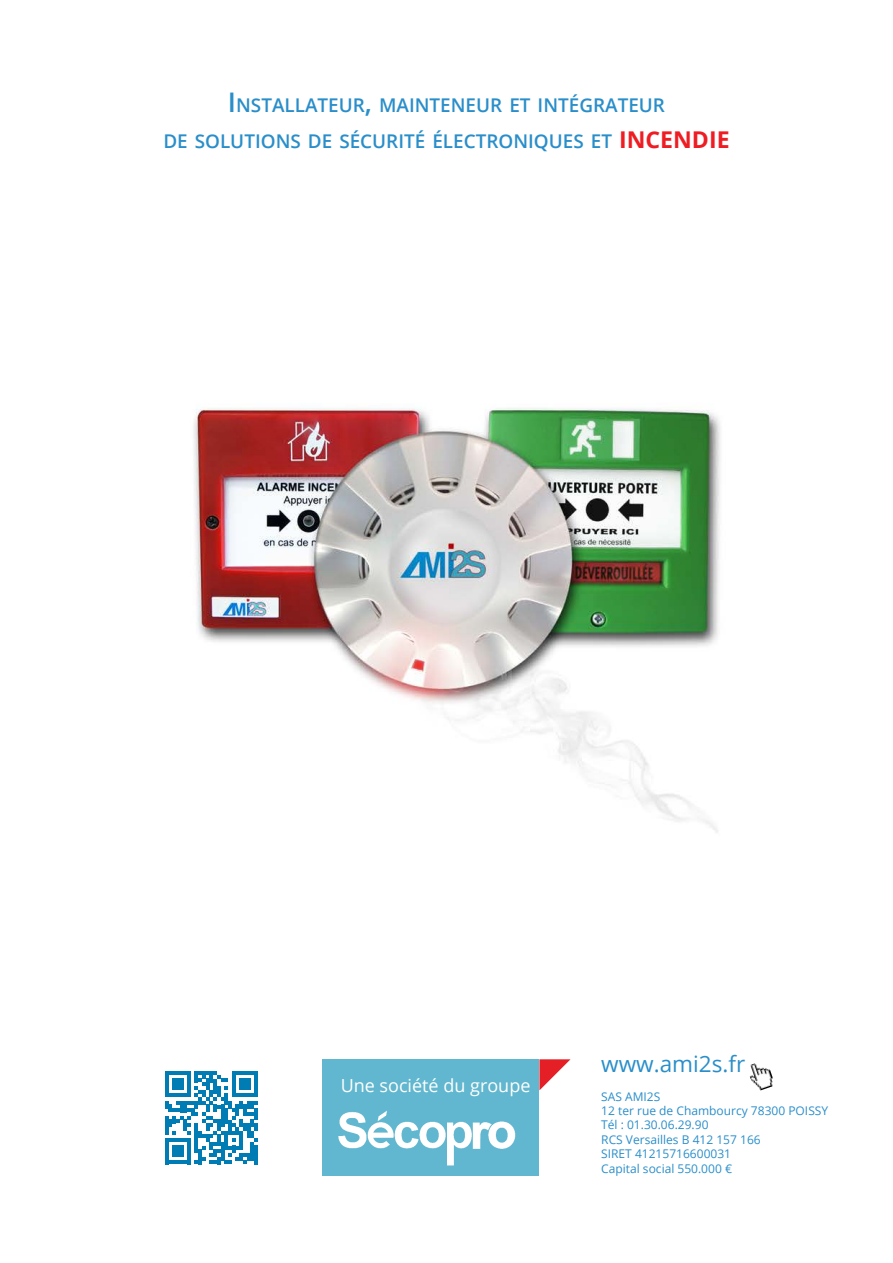
<style>
.page{position:relative;width:893px;height:1263px;background:#fff}
.page>*{position:absolute;margin:0;border:0;box-sizing:border-box;transform-origin:0 0}
.t1{font:22.5px "Open Sans";color:#298eca}
.t2{font:600 18.9px "Open Sans";color:#298eca}
.t3{font:18px "Open Sans";color:#fff}
.t4{font:12px "Open Sans";color:#298eca}
.s1{font-size:27px}
.s2{font-weight:700;font-size:23.1px;color:#ee1d23}
</style>
<div class="page">
<img style="left:165px;top:408px;width:555px;height:757px">
<svg style="left:165px;top:1071px;width:93px;height:93px"></svg>
<div style="left:322px;top:1059px;width:217px;height:117px;background:#61b7cf"></div>
<svg style="left:539px;top:1059px;width:31px;height:31px"></svg>
<img style="left:338px;top:1110px;width:178px;height:56px">
<img style="left:749px;top:1063px;width:24px;height:28px">
<p class="t2" style="left:228px;top:92px;width:439px"><span class="s1">I</span>NSTALLATEUR<span class="s1">,</span> MAI NTENEUR ET I NTÉGRATEUR</p>
<p class="t2" style="left:163px;top:128px;width:568px">DE SOLUTIONS DE SÉCURITÉ ÉLECTRONIQUES ET <span class="s2">INCENDIE</span></p>
<p class="t3" style="left:341px;top:1073px;width:191px">Une société du groupe</p>
<p class="t1" style="left:601px;top:1048px;width:146px">www.ami2s.fr</p>
<p class="t4" style="left:601px;top:1088px;width:61px">SAS AMI2S</p>
<p class="t4" style="left:601px;top:1102px;width:228px">12 ter rue de Chambourcy 78300 POISSY</p>
<p class="t4" style="left:601px;top:1117px;width:109px">Tél : 01.30.06.29.90</p>
<p class="t4" style="left:601px;top:1131px;width:161px">RCS Versailles B 412 157 166</p>
<p class="t4" style="left:601px;top:1145px;width:131px">SIRET 41215716600031</p>
<p class="t4" style="left:601px;top:1160px;width:132px">Capital social 550.000 €</p>
</div>
